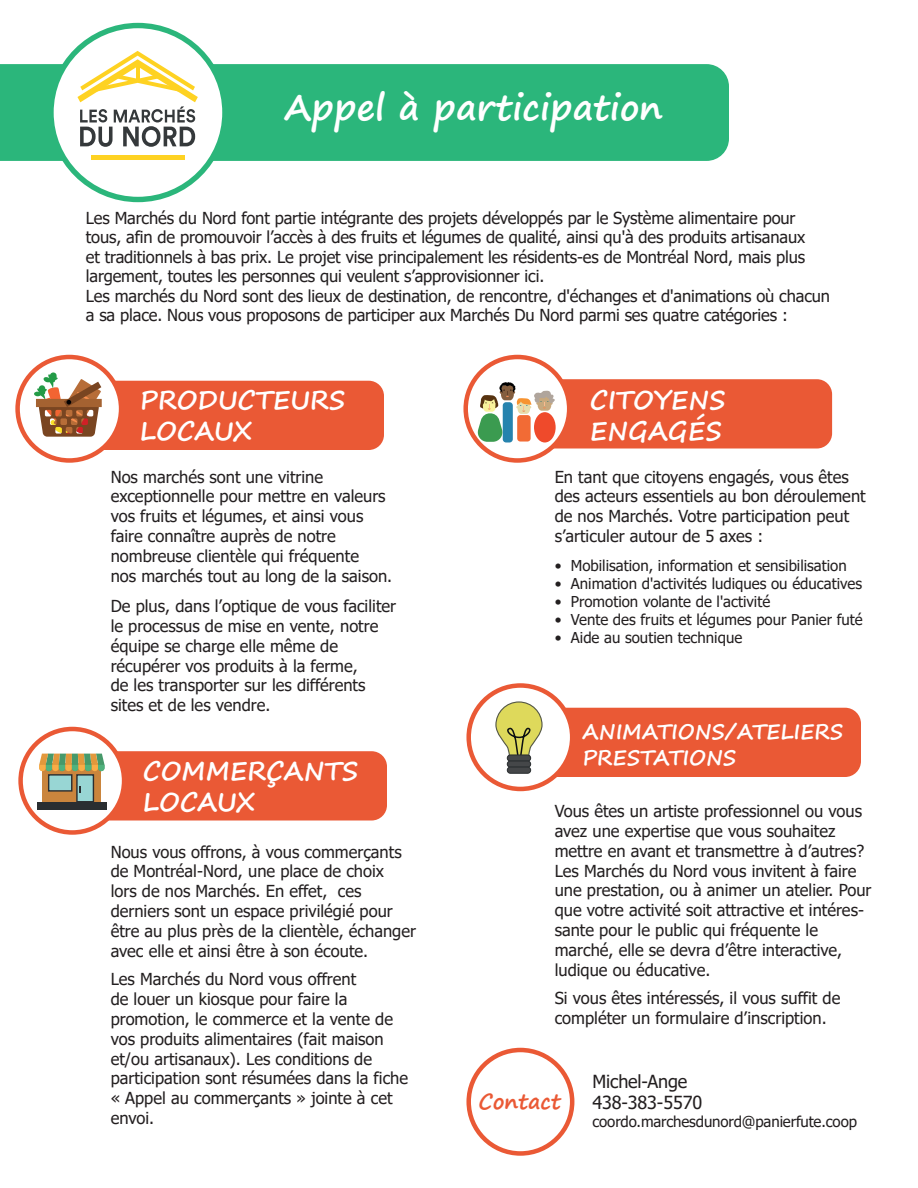
<style>
.page{position:relative;width:918px;height:1188px;background:#fff}
.page>*{position:absolute;margin:0;border:0;box-sizing:border-box;transform-origin:0 0}
.t1{font:700 35.1px "Segoe Print";color:#fff}
.t2{font:700 25.65px/30.9px "Segoe Print";color:#fff}
.t3{font:700 21px/25.2px "Segoe Print";color:#fff}
.t4{font:700 21px "Segoe Print";color:#ea5935}
.t5{font:18px/21.6px "Tahoma";letter-spacing:-.01em;color:#231f20}
.t6{font:16.5px/19.8px "Tahoma";color:#231f20}
.t7{font:15px "Tahoma";color:#231f20}
</style>
<div class="page">
<div style="left:0;top:64px;width:729px;height:97px;background:#2bb67b"></div>
<div style="left:51px;top:26px;width:174px;height:173px;background:#fff;border-radius:50%"></div>
<div style="left:48px;top:23px;width:180px;height:179px;border:5px solid #2bb67b;border-radius:50%"></div>
<svg style="left:77px;top:51px;width:121px;height:96px"></svg>
<hr style="left:91px;top:156px;width:93px;height:4px;background:#fed222">
<div style="left:43px;top:381px;width:341px;height:69px;background:#ea5935;border-radius:15px"></div>
<svg style="left:18px;top:357px;width:103px;height:103px"></svg>
<div style="left:15px;top:355px;width:108px;height:108px;border:4px solid #ea5935;border-radius:50%"></div>
<div style="left:40px;top:751px;width:347px;height:69px;background:#ea5935;border-radius:15px"></div>
<svg style="left:21px;top:729px;width:103px;height:103px"></svg>
<div style="left:18px;top:727px;width:108px;height:108px;border:4px solid #ea5935;border-radius:50%"></div>
<div style="left:495px;top:379px;width:337px;height:69px;background:#ea5935;border-radius:15px"></div>
<svg style="left:466px;top:357px;width:103px;height:103px"></svg>
<div style="left:463px;top:355px;width:108px;height:108px;border:4px solid #ea5935;border-radius:50%"></div>
<div style="left:491px;top:708px;width:370px;height:69px;background:#ea5935;border-radius:16px"></div>
<div style="left:469px;top:686px;width:103px;height:103px;background:#fff;border-radius:50%"></div>
<div style="left:466px;top:683px;width:108px;height:108px;border:4px solid #ea5935;border-radius:50%"></div>
<div style="left:36px;top:399px;width:66px;height:8px;background:#ba8863"></div>
<svg style="left:34px;top:372px;width:67px;height:65px"></svg>
<svg style="left:495px;top:701px;width:48px;height:61px"></svg>
<div style="left:507px;top:755px;width:24px;height:6px;background:#454749;border-radius:3px"></div>
<div style="left:507px;top:755px;width:24px;height:6px;border:1px solid #292d2f;border-radius:3px"></div>
<div style="left:507px;top:761px;width:24px;height:6px;background:#454749;border-radius:3px"></div>
<div style="left:507px;top:761px;width:24px;height:7px;border:1px solid #292d2f;border-radius:3px"></div>
<div style="left:507px;top:767px;width:24px;height:6px;background:#454749;border-radius:3px"></div>
<div style="left:507px;top:767px;width:24px;height:7px;border:1px solid #292d2f;border-radius:3px"></div>
<div style="left:42px;top:764px;width:59px;height:39px;background:#ca853d"></div>
<div style="left:37px;top:802px;width:69px;height:7px;background:#2a2e31"></div>
<svg style="left:39px;top:754px;width:66px;height:17px"></svg>
<div style="left:76px;top:774px;width:18px;height:28px;background:#98d6d4;border:1px solid #2a2e31"></div>
<div style="left:48px;top:774px;width:24px;height:18px;background:#98d6d4;border:1px solid #2a2e31"></div>
<svg style="left:476px;top:382px;width:80px;height:60px"></svg>
<div style="left:466px;top:1048px;width:108px;height:108px;border:4px solid #ea5935;border-radius:50%"></div>
<h1 class="t1" style="left:284px;top:75px;width:380px">Appel à participation</h1>
<p class="t6" style="left:86px;top:209px;width:746px">Les Marchés du Nord font partie intégrante des projets développés par le Système alimentaire pour tous, afin de promouvoir l’accès à des fruits et légumes de qualité, ainsi qu'à des produits artisanaux<br>et traditionnels à bas prix. Le projet vise principalement les résidents-es de Montréal Nord, mais plus largement, toutes les personnes qui veulent s’approvisionner ici.<br>Les marchés du Nord sont des lieux de destination, de rencontre, d'échanges et d'animations où chacun a sa place. Nous vous proposons de participer aux Marchés Du Nord parmi ses quatre catégories :</p>
<h2 class="t2" style="left:140px;top:384px;width:207px">PRODUCTEURS<br>LOCAUX</h2>
<p class="t6" style="left:111px;top:468px;width:283px">Nos marchés sont une vitrine exceptionnelle pour mettre en valeurs vos fruits et légumes, et ainsi vous faire connaître auprès de notre nombreuse clientèle qui fréquente<br>nos marchés tout au long de la saison.</p>
<p class="t6" style="left:111px;top:597px;width:287px">De plus, dans l’optique de vous faciliter le processus de mise en vente, notre équipe se charge elle même de récupérer vos produits à la ferme,<br>de les transporter sur les différents sites et de les vendre.</p>
<h2 class="t2" style="left:143px;top:754px;width:217px">COMMERÇANTS<br>LOCAUX</h2>
<p class="t6" style="left:111px;top:843px;width:307px">Nous vous offrons, à vous commerçants de Montréal-Nord, une place de choix<br>lors de nos Marchés. En effet, ces derniers sont un espace privilégié pour être au plus près de la clientèle, échanger avec elle et ainsi être à son écoute.</p>
<p class="t6" style="left:111px;top:970px;width:299px">Les Marchés du Nord vous offrent<br>de louer un kiosque pour faire la promotion, le commerce et la vente de vos produits alimentaires (fait maison et/ou artisanaux). Les conditions de participation sont résumées dans la fiche « Appel au commerçants » jointe à cet envoi.</p>
<h2 class="t2" style="left:590px;top:384px;width:137px">CITOYENS<br>ENGAGÉS</h2>
<p class="t6" style="left:555px;top:468px;width:313px">En tant que citoyens engagés, vous êtes des acteurs essentiels au bon déroulement de nos Marchés. Votre participation peut s’articuler autour de 5 axes :</p>
<p class="t7" style="left:555px;top:555px;width:294px">• Mobilisation, information et sensibilisation</p>
<p class="t7" style="left:555px;top:573px;width:309px">• Animation d'activités ludiques ou éducatives</p>
<p class="t7" style="left:555px;top:591px;width:217px">• Promotion volante de l'activité</p>
<p class="t7" style="left:555px;top:609px;width:310px">• Vente des fruits et légumes pour Panier futé</p>
<p class="t7" style="left:555px;top:627px;width:189px">• Aide au soutien technique</p>
<p class="t3" style="left:582px;top:719px;width:262px">ANIMATIONS/ATELIERS<br>PRESTATIONS</p>
<p class="t6" style="left:555px;top:802px;width:318px">Vous êtes un artiste professionnel ou vous avez une expertise que vous souhaitez mettre en avant et transmettre à d’autres?<br>Les Marchés du Nord vous invitent à faire une prestation, ou à animer un atelier. Pour que votre activité soit attractive et intéres&shy;sante pour le public qui fréquente le marché, elle se devra d’être interactive, ludique ou éducative.</p>
<p class="t6" style="left:555px;top:989px;width:287px">Si vous êtes intéressés, il vous suffit de compléter un formulaire d’inscription.</p>
<p class="t4" style="left:478px;top:1082px;width:84px">Contact</p>
<p class="t5" style="left:592px;top:1071px;width:111px">Michel-Ange<br>438-383-5570</p>
<p class="t7" style="left:592px;top:1112px;width:266px">coordo.marchesdunord@panierfute.coop</p>
</div>
